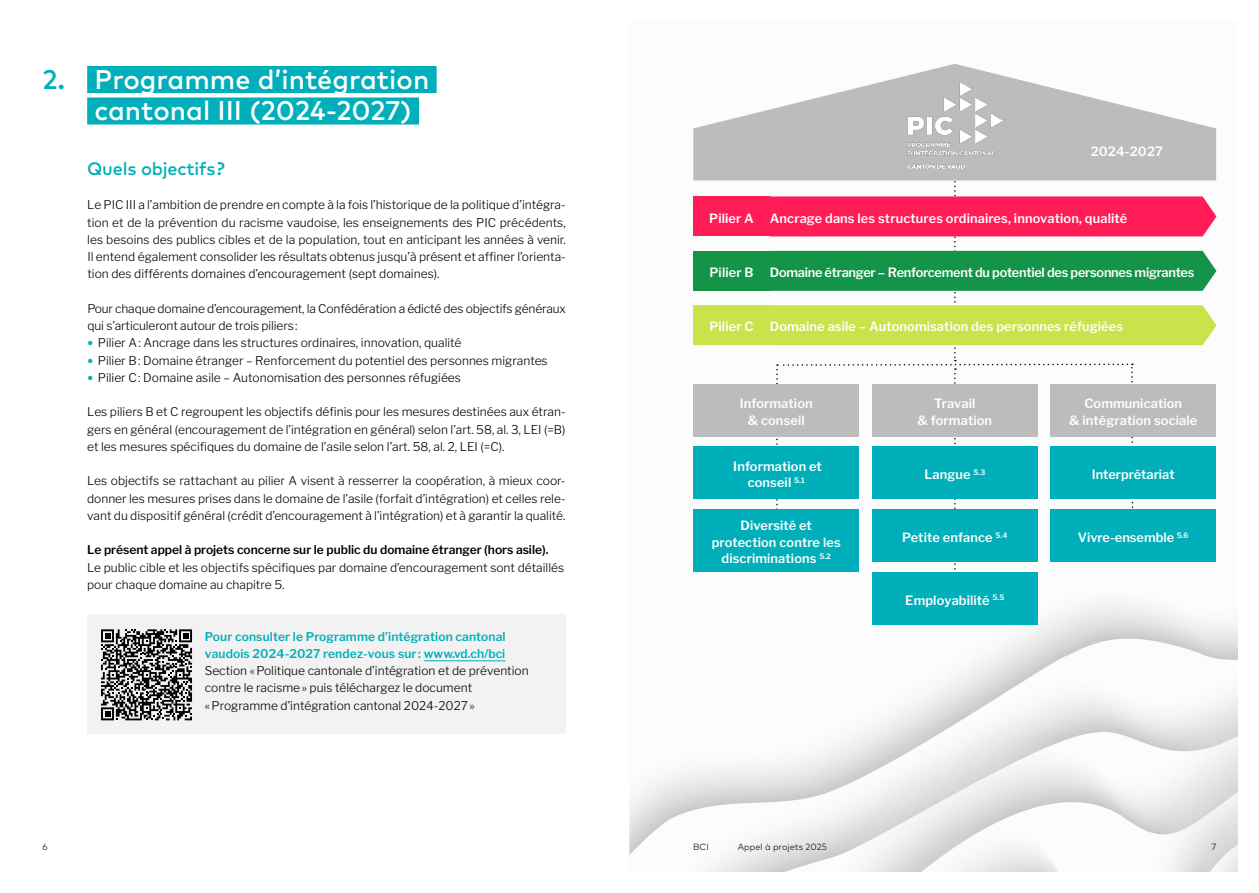
<style>
.page{position:relative;width:1259px;height:893px;background:#fff}
.page>*{position:absolute;margin:0;border:0;box-sizing:border-box;transform-origin:0 0}
.t1{font:500 27px/31.5px "Mark Pro";color:#fff}
.t2{font:500 27px "Mark Pro";color:#00afb9}
.t3{font:500 18px "Mark Pro";letter-spacing:-.01em;color:#00afb9}
.t4{font:600 12.75px/16.5px "Libre Franklin";letter-spacing:.01em;color:#fff;text-align:center}
.t5{font:600 12.75px "Libre Franklin";letter-spacing:-.02em;color:#fff}
.t6{font:300 12px/17.2px "Libre Franklin";color:#000;text-align:justify}
.t7{font:600 12px/17.2px "Libre Franklin";letter-spacing:.01em;color:#00afb9}
.t8{font:600 12px "Libre Franklin";color:#000}
.t9{font:300 9px "Mark Pro";color:#000}
.s1{font-family:"Mark Pro";font-weight:500;font-size:15px;color:#00afb9}
</style>
<div class="page">
<img style="left:629px;top:63px;width:608px;height:809px">
<div style="left:87px;top:66px;width:349px;height:27px;background:#00afb9"></div>
<div style="left:87px;top:98px;width:332px;height:27px;background:#00afb9"></div>
<div style="left:87px;top:614px;width:479px;height:120px;background:#f2f2f2"></div>
<hr style="left:424px;top:660px;width:81px;height:1px;background:#00afb9">
<div style="left:693px;top:384px;width:166px;height:53px;background:#bcbcbc"></div>
<div style="left:693px;top:446px;width:166px;height:53px;background:#00afb9"></div>
<div style="left:693px;top:509px;width:166px;height:63px;background:#00afb9"></div>
<svg style="left:693px;top:64px;width:523px;height:116px;fill:#bcbcbc"></svg>
<img style="left:906px;top:83px;width:96px;height:86px">
<div style="left:693px;top:196px;width:77px;height:40px;background:#ff1c57"></div>
<div style="left:693px;top:251px;width:77px;height:40px;background:#149449"></div>
<div style="left:693px;top:305px;width:77px;height:40px;background:#cae34a"></div>
<svg style="left:770px;top:176px;width:446px;height:423px"></svg>
<svg style="left:101px;top:629px;width:91px;height:91px"></svg>
<div style="left:872px;top:572px;width:165px;height:53px;background:#00afb9"></div>
<div style="left:872px;top:509px;width:165px;height:53px;background:#00afb9"></div>
<h1 class="t2" style="left:43px;top:59px;width:24px">2.</h1>
<h1 class="t1" style="left:94px;top:61px;width:336px">Programme d’intégration cantonal III (2024-2027)</h1>
<h2 class="t3" style="left:87px;top:155px;width:139px">Quels objectifs ?</h2>
<p class="t6" style="left:87px;top:196px;width:480px">Le PIC III a l’ambition de prendre en compte à la fois l’historique de la politique d’intégra&shy;tion et de la prévention du racisme vaudoise, les enseignements des PIC précédents, les besoins des publics cibles et de la population, tout en anticipant les années à venir.<br>Il entend également consolider les résultats obtenus jusqu’à présent et affiner l’orienta&shy;tion des différents domaines d’encouragement (sept domaines).</p>
<p class="t6" style="left:87px;top:300px;width:480px">Pour chaque domaine d’encouragement, la Confédération a édicté des objectifs généraux qui s’articuleront autour de trois piliers:</p>
<p class="t6" style="left:87px;top:334px;width:376px"><span class="s1">•</span> Pilier A: Ancrage dans les structures ordinaires, innovation, qualité</p>
<p class="t6" style="left:87px;top:352px;width:462px"><span class="s1">•</span> Pilier B: Domaine étranger – Renforcement du potentiel des personnes migrantes</p>
<p class="t6" style="left:87px;top:369px;width:375px"><span class="s1">•</span> Pilier C: Domaine asile – Autonomisation des personnes réfugiées</p>
<p class="t6" style="left:87px;top:403px;width:480px">Les piliers B et C regroupent les objectifs définis pour les mesures destinées aux étran&shy;gers en général (encouragement de l’intégration en général) selon l’art. 58, al. 3, LEI (=B) et les mesures spécifiques du domaine de l’asile selon l’art. 58, al. 2, LEI (=C).</p>
<p class="t6" style="left:87px;top:472px;width:480px">Les objectifs se rattachant au pilier A visent à resserrer la coopération, à mieux coor&shy;donner les mesures prises dans le domaine de l’asile (forfait d’intégration) et celles rele&shy;vant du dispositif général (crédit d’encouragement à l’intégration) et à garantir la qualité.</p>
<p class="t8" style="left:87px;top:543px;width:463px">Le présent appel à projets concerne sur le public du domaine étranger (hors asile).</p>
<p class="t6" style="left:87px;top:558px;width:478px">Le public cible et les objectifs spécifiques par domaine d’encouragement sont détaillés pour chaque domaine au chapitre 5.</p>
<p class="t7" style="left:205px;top:628px;width:302px">Pour consulter le Programme d’intégration cantonal vaudois 2024-2027 rendez-vous sur : www.vd.ch/bci</p>
<p class="t6" style="left:205px;top:662px;width:325px;text-align:left">Section «Politique cantonale d’intégration et de prévention contre le racisme» puis téléchargez le document «Programme d’intégration cantonal 2024-2027»</p>
<p class="t4" style="left:1090px;top:143px;width:74px">2024-2027</p>
<p class="t4" style="left:709px;top:210px;width:419px">Pilier A Ancrage dans les structures ordinaires, innovation, qualité</p>
<p class="t4" style="left:709px;top:264px;width:46px">Pilier B</p>
<p class="t5" style="left:770px;top:265px;width:426px">Domaine étranger – Renforcement du potentiel des personnes migrantes</p>
<p class="t4" style="left:709px;top:319px;width:46px">Pilier C</p>
<p class="t4" style="left:770px;top:319px;width:355px">Domaine asile – Autonomisation des personnes réfugiées</p>
<p class="t4" style="left:740px;top:395px;width:74px">Information &amp; conseil</p>
<p class="t4" style="left:917px;top:395px;width:76px">Travail<br>&amp; formation</p>
<p class="t4" style="left:1069px;top:395px;width:130px">Communication<br>&amp; intégration sociale</p>
<p class="t4" style="left:733px;top:458px;width:90px">Information et conseil <sup>5.1</sup></p>
<p class="t4" style="left:924px;top:466px;width:62px">Langue <sup>5.3</sup></p>
<p class="t4" style="left:1091px;top:466px;width:84px">Interprétariat</p>
<p class="t4" style="left:712px;top:517px;width:130px">Diversité et protection contre les discriminations <sup>5.2</sup></p>
<p class="t4" style="left:1078px;top:529px;width:112px">Vivre-ensemble <sup>5.6</sup></p>
<p class="t4" style="left:902px;top:529px;width:107px">Petite enfance <sup>5.4</sup></p>
<p class="t4" style="left:905px;top:592px;width:101px">Employabilité <sup>5.5</sup></p>
<p class="t9" style="left:43px;top:840px;width:7px">6</p>
<p class="t9" style="left:693px;top:840px;width:17px">BCI</p>
<p class="t9" style="left:738px;top:840px;width:90px">Appel à projets 2025</p>
<p class="t9" style="left:1211px;top:840px;width:6px">7</p>
</div>
